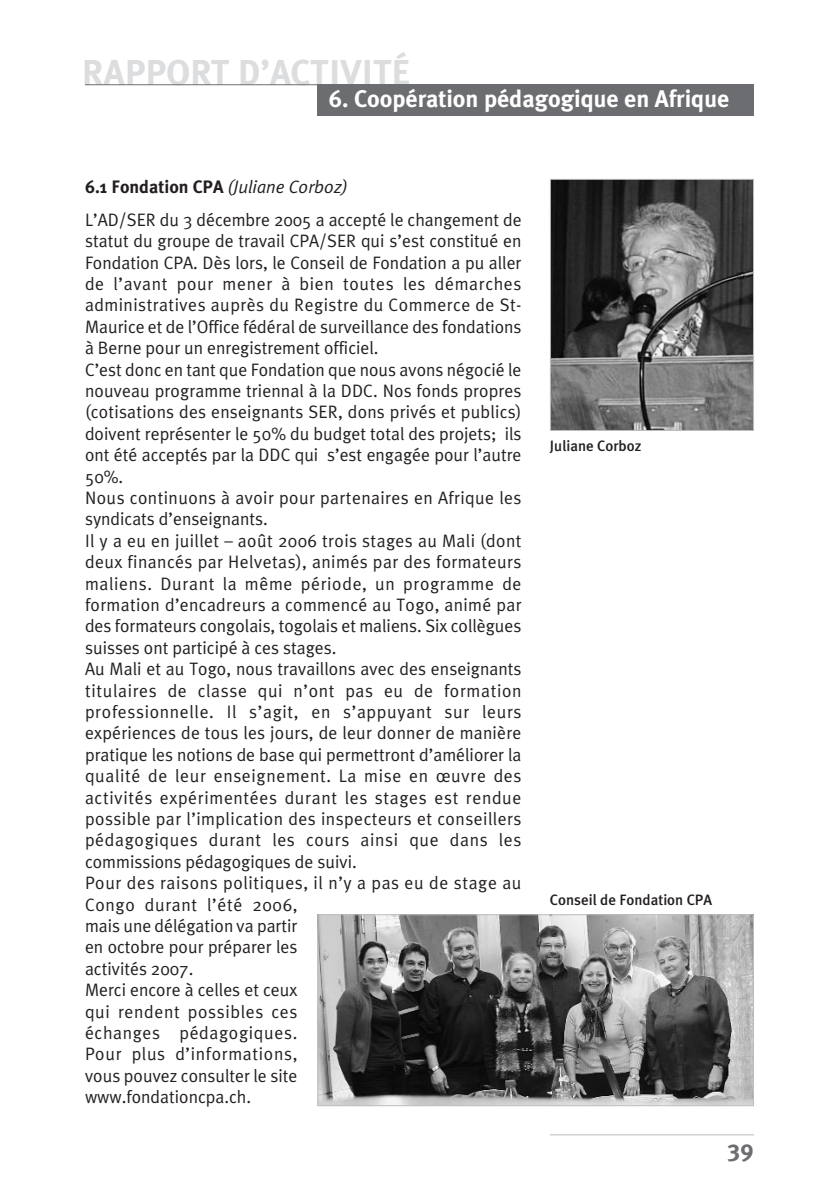
<style>
.page{position:relative;width:840px;height:1190px;background:#fff}
.page>*{position:absolute;margin:0;border:0;box-sizing:border-box;transform-origin:0 0}
.t1{font:700 36px "Meta Plus";color:#dcdddf}
.t2{font:700 24px "Meta Plus";color:#fff}
.t3{font:700 24px "Meta Plus";color:#6c6d70}
.t4{font:18px/21.4px "Meta Plus Normal";letter-spacing:.01em;color:#231f20}
.t5{font:700 18px "Meta Plus";color:#231f20}
.t6{font:500 15px "Meta Plus";color:#231f20}
.s1{font-family:"Meta Plus Normal";font-weight:400;font-style:italic}
</style>
<div class="page">
<div style="left:317px;top:84px;width:437px;height:32px;background:#6c6d70"></div>
<hr style="left:85px;top:84px;width:241px;height:1px;background:#6c6d70">
<hr style="left:550px;top:1134px;width:204px;height:1px;background:#bcbdc0">
<img style="left:552px;top:181px;width:200px;height:248px">
<div style="left:550px;top:179px;width:204px;height:252px;border:1px solid #bcbdc0"></div>
<img style="left:319px;top:916px;width:433px;height:188px">
<div style="left:317px;top:914px;width:437px;height:192px;border:1px solid #bcbdc0"></div>
<h1 class="t1" style="left:82px;top:59px;width:330px">RAPPORT D’ACTIVITÉ</h1>
<h2 class="t2" style="left:329px;top:89px;width:402px">6. Coopération pédagogique en Afrique</h2>
<p class="t5" style="left:85px;top:180px;width:264px">6.1 Fondation CPA <span class="s1">(Juliane Corboz)</span></p>
<p class="t4" style="left:85px;top:210px;width:438px">L’AD/SER du 3 décembre 2005 a accepté le changement de statut du groupe de travail CPA/SER qui s’est constitué en Fondation CPA. Dès lors, le Conseil de Fondation a pu aller de l’avant pour mener à bien toutes les démarches administratives auprès du Registre du Commerce de St-Maurice et de l’Office fédéral de surveillance des fondations à Berne pour un enregistrement officiel.<br>C’est donc en tant que Fondation que nous avons négocié le nouveau programme triennal à la DDC. Nos fonds propres (cotisations des enseignants SER, dons privés et publics) doivent représenter le 50% du budget total des projets; ils ont été acceptés par la DDC qui s’est engagée pour l’autre 50%.<br>Nous continuons à avoir pour partenaires en Afrique les syndicats d’enseignants.<br>Il y a eu en juillet – août 2006 trois stages au Mali (dont deux financés par Helvetas), animés par des formateurs maliens. Durant la même période, un programme de formation d’encadreurs a commencé au Togo, animé par des formateurs congolais, togolais et maliens. Six collègues suisses ont participé à ces stages.<br>Au Mali et au Togo, nous travaillons avec des enseignants titulaires de classe qui n’ont pas eu de formation professionnelle. Il s’agit, en s’appuyant sur leurs expériences de tous les jours, de leur donner de manière pratique les notions de base qui permettront d’améliorer la qualité de leur enseignement. La mise en œuvre des activités expérimentées durant les stages est rendue possible par l’implication des inspecteurs et conseillers pédagogiques durant les cours ainsi que dans les commissions pédagogiques de suivi.<br>Pour des raisons politiques, il n’y a pas eu de stage au Congo durant l’été 2006,<br>mais une délégation va partir<br>en octobre pour préparer les<br>activités 2007.<br>Merci encore à celles et ceux<br>qui rendent possibles ces<br>échanges pédagogiques.<br>Pour plus d’informations,<br>vous pouvez consulter le site<br>www.fondationcpa.ch.</p>
<p class="t6" style="left:550px;top:440px;width:93px">Juliane Corboz</p>
<p class="t6" style="left:550px;top:894px;width:164px">Conseil de Fondation CPA</p>
<h2 class="t3" style="left:728px;top:1139px;width:27px">39</h2>
</div>
